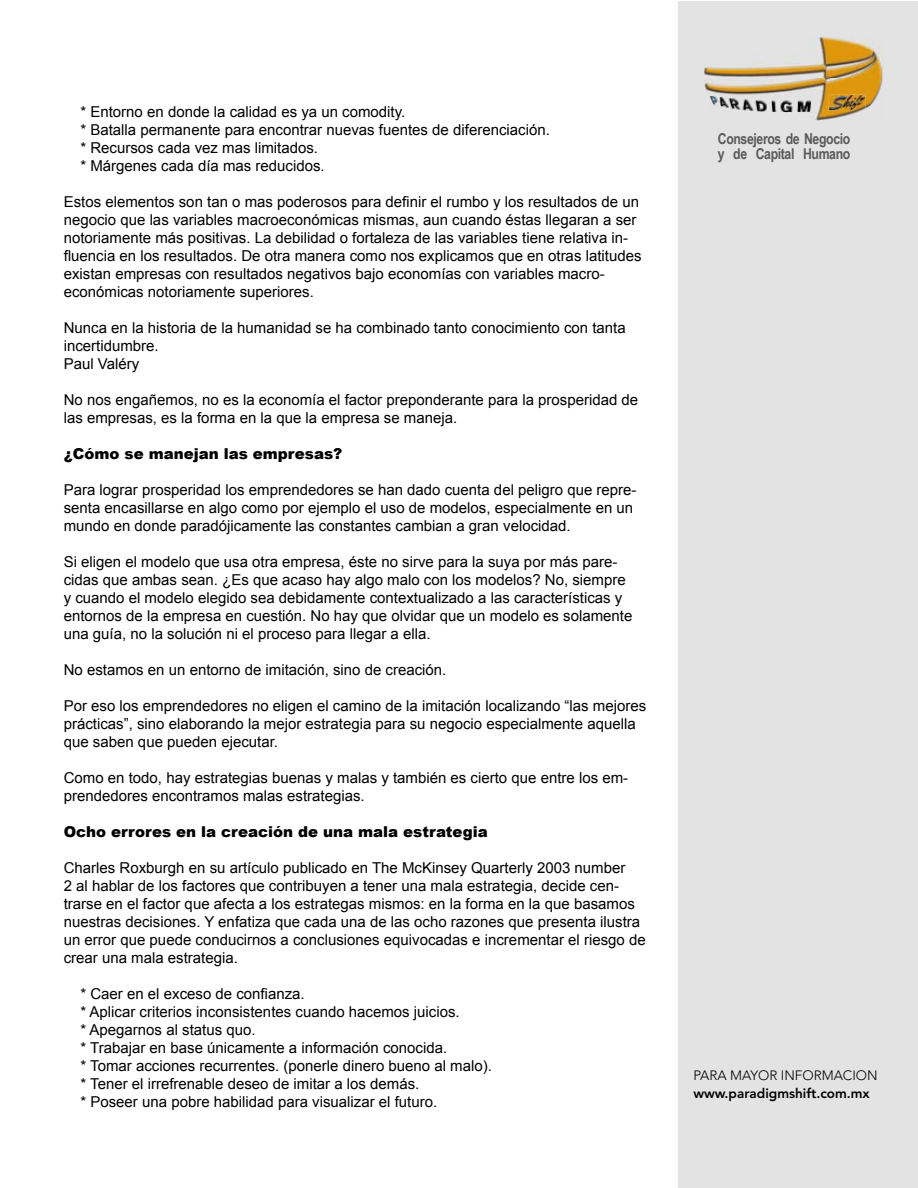
<style>
.page{position:relative;width:918px;height:1188px;background:#fff}
.page>*{position:absolute;margin:0;border:0;box-sizing:border-box;transform-origin:0 0}
.t1{font:15px/18px "Arial";color:#000}
.t2{font:900 15px "Arial";color:#000}
.t3{font:700 15px/15px "Arial Narrow";letter-spacing:-.025em;color:#5a5a5a}
.t4{font:800 13.5px "Avenir LT Std";color:#000}
.t5{font:300 13.5px "Avenir LT Std";color:#000}
</style>
<div class="page">
<div style="left:679px;top:1px;width:239px;height:1187px;background:#e3e3e3"></div>
<img style="left:704px;top:36px;width:178px;height:85px">
<img style="left:829px;top:94px;width:37px;height:17px">
<img style="left:829px;top:96px;width:17px;height:14px">
<img style="left:709px;top:96px;width:11px;height:16px">
<img style="left:710px;top:96px;width:101px;height:15px">
<img style="left:720px;top:111px;width:91px;height:1px">
<img style="left:720px;top:98px;width:91px;height:13px">
<p class="t1" style="left:80px;top:103px;width:471px">* Entorno en donde la calidad es ya un comodity.<br>* Batalla permanente para encontrar nuevas fuentes de diferenciación. * Recursos cada vez mas limitados.<br>* Márgenes cada día mas reducidos.</p>
<p class="t1" style="left:64px;top:193px;width:579px">Estos elementos son tan o mas poderosos para definir el rumbo y los resultados de un negocio que las variables macroeconómicas mismas, aun cuando éstas llegaran a ser notoriamente más positivas. La debilidad o fortaleza de las variables tiene relativa in&shy;fluencia en los resultados. De otra manera como nos explicamos que en otras latitudes existan empresas con resultados negativos bajo economías con variables macro&shy;económicas notoriamente superiores.</p>
<p class="t1" style="left:64px;top:319px;width:563px">Nunca en la historia de la humanidad se ha combinado tanto conocimiento con tanta incertidumbre.<br>Paul Valéry</p>
<p class="t1" style="left:64px;top:391px;width:576px">No nos engañemos, no es la economía el factor preponderante para la prosperidad de las empresas, es la forma en la que la empresa se maneja.</p>
<p class="t2" style="left:64px;top:443px;width:280px">¿Cómo se manejan las empresas?</p>
<p class="t1" style="left:64px;top:481px;width:574px">Para lograr prosperidad los emprendedores se han dado cuenta del peligro que repre&shy;senta encasillarse en algo como por ejemplo el uso de modelos, especialmente en un mundo en donde paradójicamente las constantes cambian a gran velocidad.</p>
<p class="t1" style="left:64px;top:553px;width:570px">Si eligen el modelo que usa otra empresa, éste no sirve para la suya por más pare&shy;cidas que ambas sean. ¿Es que acaso hay algo malo con los modelos? No, siempre y cuando el modelo elegido sea debidamente contextualizado a las características y entornos de la empresa en cuestión. No hay que olvidar que un modelo es solamente una guía, no la solución ni el proceso para llegar a ella.</p>
<p class="t1" style="left:64px;top:661px;width:384px">No estamos en un entorno de imitación, sino de creación.</p>
<p class="t1" style="left:64px;top:697px;width:584px">Por eso los emprendedores no eligen el camino de la imitación localizando “las mejores prácticas”, sino elaborando la mejor estrategia para su negocio especialmente aquella que saben que pueden ejecutar.</p>
<p class="t1" style="left:64px;top:769px;width:566px">Como en todo, hay estrategias buenas y malas y también es cierto que entre los em&shy;prendedores encontramos malas estrategias.</p>
<p class="t2" style="left:64px;top:821px;width:426px">Ocho errores en la creación de una mala estrategia</p>
<p class="t1" style="left:64px;top:859px;width:583px">Charles Roxburgh en su artículo publicado en The McKinsey Quarterly 2003 number<br>2 al hablar de los factores que contribuyen a tener una mala estrategia, decide cen&shy;trarse en el factor que afecta a los estrategas mismos: en la forma en la que basamos nuestras decisiones. Y enfatiza que cada una de las ocho razones que presenta ilustra un error que puede conducirnos a conclusiones equivocadas e incrementar el riesgo de crear una mala estrategia.</p>
<p class="t1" style="left:80px;top:985px;width:413px">* Caer en el exceso de confianza.<br>* Aplicar criterios inconsistentes cuando hacemos juicios.<br>* Apegarnos al status quo.<br>* Trabajar en base únicamente a información conocida.<br>* Tomar acciones recurrentes. (ponerle dinero bueno al malo). * Tener el irrefrenable deseo de imitar a los demás.<br>* Poseer una pobre habilidad para visualizar el futuro.</p>
<p class="t3" style="left:718px;top:130px;width:134px">Consejeros de Negocio y de Capital Humano</p>
<p class="t5" style="left:693px;top:1068px;width:186px">PARA MAYOR INFORMACION</p>
<p class="t4" style="left:693px;top:1086px;width:178px">www.paradigmshift.com.mx</p>
</div>
